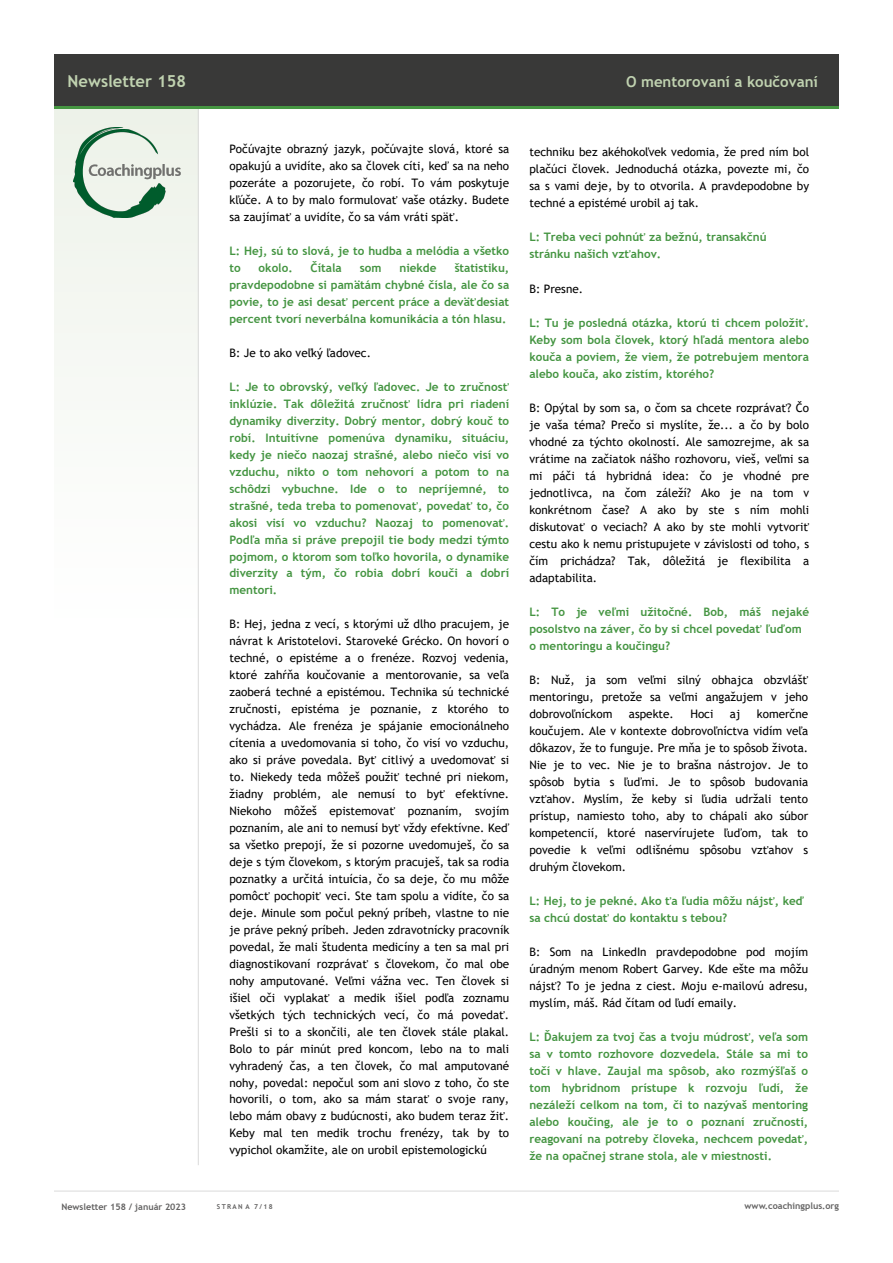
<style>
.page{position:relative;width:893px;height:1263px;background:#fff}
.page>*{position:absolute;margin:0;border:0;box-sizing:border-box;transform-origin:0 0}
.t1{font:700 16.5px "Trebuchet MS";color:#c0d2b0}
.t2{font:700 15px "Trebuchet MS";color:#c0d2b0}
.t3{font:11.7px/17px "Trebuchet MS";color:#000;text-align:justify}
.t4{font:700 11.7px/17px "Trebuchet MS";color:#459542}
.t5{font:700 9px "Trebuchet MS";color:#646363}
.t6{font:700 6.75px "Trebuchet MS";letter-spacing:.2em;color:#646363}
.s1{font-style:inherit}
</style>
<div class="page">
<div style="left:54px;top:106px;width:145px;height:525px;background:#f7f9f6"></div>
<hr style="left:54px;top:1191px;width:785px;height:1px;background:#dadada">
<hr style="left:198px;top:108px;width:1px;height:1057px;background:#dadada">
<div style="left:54px;top:54px;width:785px;height:53px;background:#393938"></div>
<hr style="left:54px;top:106px;width:785px;height:3px;background:#469642">
<img style="left:74px;top:127px;width:106px;height:91px">
<h1 class="t1" style="left:68px;top:70px;width:120px">Newsletter 158</h1>
<p class="t5" style="left:61px;top:1201px;width:126px">Newsletter 158 / január 2023</p>
<p class="t2" style="left:626px;top:72px;width:193px">O mentorovaní a koučovaní</p>
<p class="t3" style="left:229px;top:141px;width:281px">Počúvajte obrazný jazyk, počúvajte slová, ktoré sa opakujú a uvidíte, ako sa človek cíti, keď sa na neho pozeráte a pozorujete, čo robí. To vám poskytuje kľúče. A to by malo formulovať vaše otázky. Budete sa zaujímať a uvidíte, čo sa vám vráti späť.</p>
<p class="t4" style="left:229px;top:242px;width:281px">L: Hej, sú to slová, je to hudba a melódia a všetko to</p>
<p class="t4" style="left:259px;top:259px;width:36px">okolo.</p>
<p class="t4" style="left:311px;top:259px;width:33px">Čítala</p>
<p class="t4" style="left:360px;top:259px;width:23px">som</p>
<p class="t4" style="left:399px;top:259px;width:39px">niekde</p>
<p class="t4" style="left:229px;top:259px;width:281px;text-align:justify;text-indent:225px">štatistiku, pravdepodobne si pamätám chybné čísla, ale čo sa povie, to je asi desať percent práce a deväťdesiat percent tvorí neverbálna komunikácia a tón hlasu.</p>
<p class="t3" style="left:229px;top:344px;width:143px">B: Je to ako veľký ľadovec.</p>
<p class="t4" style="left:229px;top:378px;width:281px;text-align:justify">L: Je to obrovský, veľký ľadovec. Je to zručnosť inklúzie. Tak dôležitá zručnosť lídra pri riadení dynamiky diverzity. Dobrý mentor, dobrý kouč to robí. Intuitívne pomenúva dynamiku, situáciu, kedy je niečo naozaj strašné, alebo niečo visí vo vzduchu, nikto o tom nehovorí a potom to na schôdzi vybuchne. Ide o to nepríjemné, to strašné, teda treba to pomenovať, povedať to, čo akosi visí vo vzduchu? Naozaj to pomenovať.<br>Podľa mňa si práve prepojil tie body medzi týmto pojmom, o ktorom som toľko hovorila, o dynamike diverzity a tým, čo robia dobrí kouči a dobrí mentori.</p>
<p class="t3" style="left:229px;top:616px;width:281px">B: Hej, jedna z vecí, s ktorými už dlho pracujem, je návrat k Aristotelovi. Staroveké Grécko. On hovorí o techné, o epistéme a o frenéze. Rozvoj vedenia, ktoré zahŕňa koučovanie a mentorovanie, sa veľa zaoberá techné a epistémou. Technika sú technické zručnosti, epistéma je poznanie, z ktorého to vychádza. Ale frenéza je spájanie emocionálneho cítenia a uvedomovania si toho, čo visí vo vzduchu, ako si práve povedala. Byť citlivý a uvedomovať si to. Niekedy teda môžeš použiť techné pri niekom, žiadny problém, ale nemusí to byť efektívne.<br>Niekoho môžeš epistemovať poznaním, svojím poznaním, ale ani to nemusí byť vždy efektívne. Keď sa všetko prepojí, že si pozorne uvedomuješ, čo sa deje s tým človekom, s ktorým pracuješ, tak sa rodia poznatky a určitá intuícia, čo sa deje, čo mu môže pomôcť pochopiť veci. Ste tam spolu a vidíte, čo sa deje. Minule som počul pekný príbeh, vlastne to nie je práve pekný príbeh. Jeden zdravotnícky pracovník povedal, že mali študenta medicíny a ten sa mal pri diagnostikovaní rozprávať s človekom, čo mal obe nohy amputované. Veľmi vážna vec. Ten človek si išiel oči vyplakať a medik išiel podľa zoznamu všetkých tých technických vecí, čo má povedať.<br>Prešli si to a skončili, ale ten človek stále plakal.<br>Bolo to pár minút pred koncom, lebo na to mali vyhradený čas, a ten človek, čo mal amputované nohy, povedal: nepočul som ani slovo z toho, čo ste hovorili, o tom, ako sa mám starať o svoje rany, lebo mám obavy z budúcnosti, ako budem teraz žiť.<br>Keby mal ten medik trochu frenézy, tak by to vypichol okamžite, ale on urobil epistemologickú</p>
<p class="t3" style="left:529px;top:144px;width:281px">techniku bez akéhokoľvek vedomia, že pred ním bol plačúci človek. Jednoduchá otázka, povezte mi, čo sa s vami deje, by to otvorila. A pravdepodobne by techné a epistémé urobil aj tak.</p>
<p class="t4" style="left:529px;top:229px;width:239px">L: Treba veci pohnúť za bežnú, transakčnú stránku našich vzťahov.</p>
<p class="t3" style="left:529px;top:280px;width:55px">B: Presne.</p>
<p class="t4" style="left:529px;top:314px;width:281px;text-align:justify">L: Tu je posledná otázka, ktorú ti chcem položiť.<br>Keby som bola človek, ktorý hľadá mentora alebo kouča a poviem, že viem, že potrebujem mentora alebo kouča, ako zistím, ktorého?</p>
<p class="t3" style="left:529px;top:399px;width:281px">B: Opýtal by som sa, o čom sa chcete rozprávať? Čo je vaša téma? Prečo si myslíte, že... a čo by bolo vhodné za týchto okolností. Ale samozrejme, ak sa vrátime na začiatok nášho rozhovoru, vieš, veľmi sa mi páči tá hybridná idea: čo je vhodné pre jednotlivca, na čom záleží? Ako je na tom v konkrétnom čase? A ako by ste s ním mohli diskutovať o veciach? A ako by ste mohli vytvoriť cestu ako k nemu pristupujete v závislosti od toho, s čím prichádza? Tak, dôležitá je flexibilita a adaptabilita.</p>
<p class="t4" style="left:529px;top:603px;width:281px">L: To je veľmi užitočné. Bob, máš nejaké posolstvo na záver, čo by si chcel povedať ľuďom o mentoringu a koučingu?</p>
<p class="t3" style="left:529px;top:671px;width:280px">B: Nuž, ja som veľmi silný obhajca obzvlášť mentoringu, pretože sa veľmi angažujem v jeho dobrovoľníckom</p>
<p class="t3" style="left:529px;top:705px;width:280px;text-indent:227px">komerčne koučujem. Ale v kontexte dobrovoľníctva vidím veľa dôkazov, že to funguje. Pre mňa je to spôsob života.<br>Nie je to vec. Nie je to brašna nástrojov. Je to spôsob bytia s ľuďmi. Je to spôsob budovania vzťahov. Myslím, že keby si ľudia udržali tento prístup, namiesto toho, aby to chápali ako súbor kompetencií, ktoré naservírujete ľuďom, tak to povedie k veľmi odlišnému spôsobu vzťahov s druhým človekom.</p>
<p class="t4" style="left:529px;top:892px;width:276px">L: Hej, to je pekné. Ako ťa ľudia môžu nájsť, keď sa chcú dostať do kontaktu s tebou?</p>
<p class="t3" style="left:529px;top:943px;width:280px">B: Som na LinkedIn pravdepodobne pod mojím úradným menom Robert Garvey. Kde ešte ma môžu nájsť? To je jedna z ciest. Moju e-mailovú adresu, myslím, máš. Rád čítam od ľudí emaily.</p>
<p class="t4" style="left:529px;top:1029px;width:280px;text-align:justify">L: Ďakujem za tvoj čas a tvoju múdrosť, veľa som sa v tomto rozhovore dozvedela. Stále sa mi to točí v hlave. Zaujal ma spôsob, ako rozmýšľaš o tom hybridnom prístupe k rozvoju ľudí, že nezáleží celkom na tom, či to nazývaš mentoring alebo koučing, ale je to o poznaní zručností, reagovaní na potreby človeka, nechcem povedať, že na opačnej strane stola, ale v miestnosti.</p>
<p class="t3" style="left:629px;top:705px;width:46px">aspekte.</p>
<p class="t3" style="left:690px;top:705px;width:25px">Hoci</p>
<p class="t3" style="left:730px;top:705px;width:12px">aj</p>
<p class="t6" style="left:217px;top:1202px;width:57px">STRAN A 7/<span class="s1">18</span></p>
<p class="t5" style="left:745px;top:1200px;width:96px">www.coachingplus.org</p>
</div>
